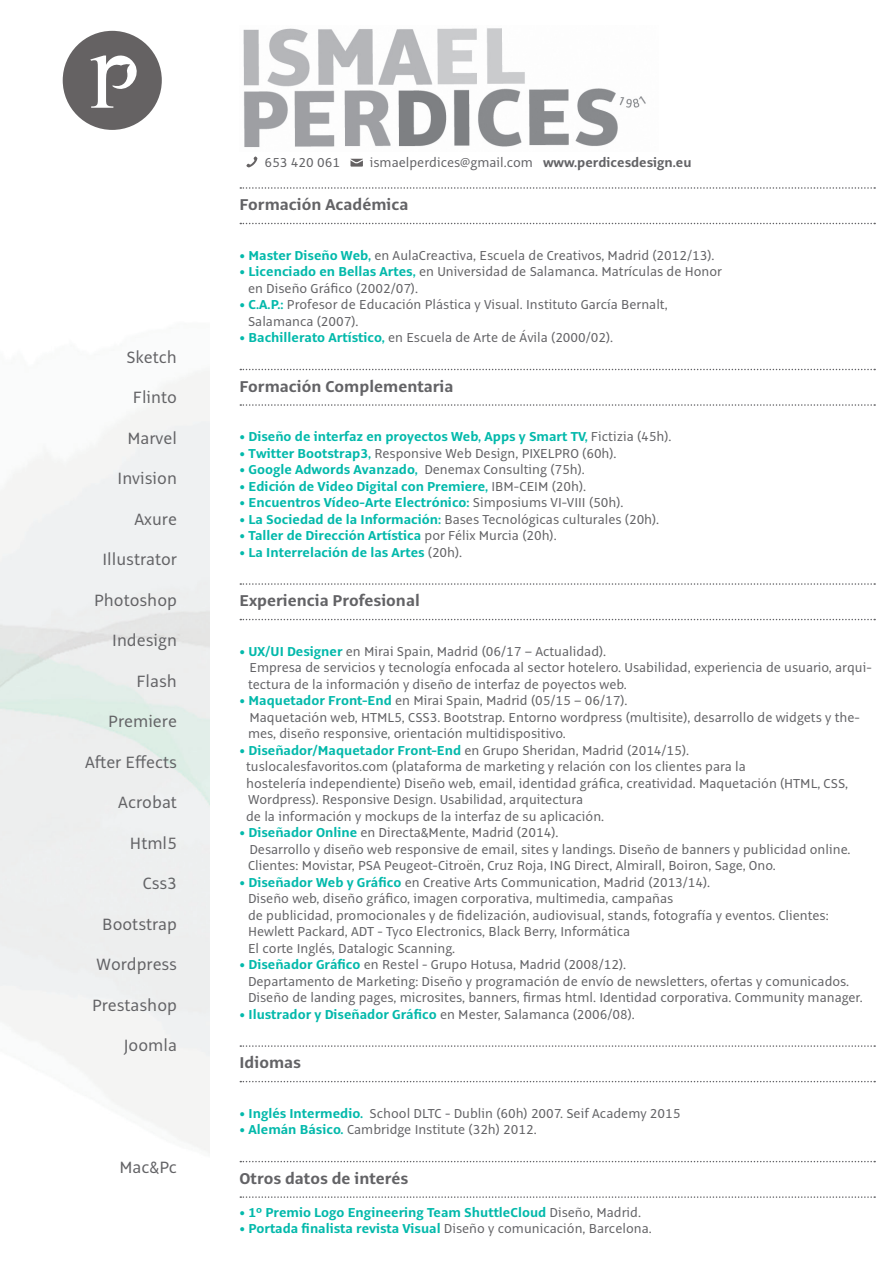
<style>
.page{position:relative;width:893px;height:1263px;background:#fff}
.page>*{position:absolute;margin:0;border:0;box-sizing:border-box;transform-origin:0 0}
.t1{font:18px "Alto Pro";color:#636366}
.t2{font:700 17.25px "Alto Pro";color:#636366}
.t3{font:14.25px/16.5px "Alto Pro";color:#636366}
.t4{font:700 14.25px "Alto Pro";color:#03b9ab}
.s1{font-weight:700}
.s2{font-weight:700;color:#03b9ab}
.s3{font-weight:400;color:#636366}
</style>
<div class="page">
<img style="left:243px;top:28px;width:403px;height:119px">
<svg style="left:240px;top:187px;width:635px;height:2px"></svg>
<svg style="left:240px;top:223px;width:635px;height:1px"></svg>
<svg style="left:240px;top:369px;width:635px;height:1px"></svg>
<svg style="left:240px;top:404px;width:635px;height:2px"></svg>
<svg style="left:240px;top:583px;width:635px;height:2px"></svg>
<svg style="left:240px;top:619px;width:635px;height:1px"></svg>
<svg style="left:240px;top:1045px;width:635px;height:2px"></svg>
<svg style="left:240px;top:1081px;width:635px;height:1px"></svg>
<svg style="left:240px;top:1161px;width:635px;height:1px"></svg>
<svg style="left:240px;top:1196px;width:635px;height:2px"></svg>
<div style="left:63px;top:31px;width:99px;height:99px;background:#656263;border-radius:50%"></div>
<svg style="left:90px;top:55px;width:47px;height:53px"></svg>
<svg style="left:350px;top:158px;width:13px;height:9px"></svg>
<svg style="left:246px;top:157px;width:11px;height:11px"></svg>
<p class="t1" style="left:127px;top:346px;width:52px">Sketch</p>
<p class="t1" style="left:133px;top:386px;width:46px">Flinto</p>
<p class="t1" style="left:127px;top:427px;width:51px">Marvel</p>
<p class="t1" style="left:118px;top:467px;width:61px">Invision</p>
<p class="t1" style="left:134px;top:508px;width:44px">Axure</p>
<p class="t1" style="left:102px;top:548px;width:76px">Illustrator</p>
<p class="t1" style="left:94px;top:589px;width:84px">Photoshop</p>
<p class="t1" style="left:112px;top:629px;width:66px">Indesign</p>
<p class="t1" style="left:136px;top:670px;width:42px">Flash</p>
<p class="t1" style="left:108px;top:710px;width:70px">Premiere</p>
<p class="t1" style="left:85px;top:751px;width:93px">After Effects</p>
<p class="t1" style="left:118px;top:791px;width:60px">Acrobat</p>
<p class="t1" style="left:130px;top:832px;width:48px">Html5</p>
<p class="t1" style="left:143px;top:872px;width:36px">Css3</p>
<p class="t1" style="left:102px;top:913px;width:76px">Bootstrap</p>
<p class="t1" style="left:97px;top:953px;width:82px">Wordpress</p>
<p class="t1" style="left:92px;top:994px;width:86px">Prestashop</p>
<p class="t1" style="left:124px;top:1034px;width:55px">Joomla</p>
<p class="t1" style="left:119px;top:1156px;width:59px">Mac&amp;Pc</p>
<p class="t3" style="left:265px;top:154px;width:77px">653 420 061</p>
<p class="t3" style="left:370px;top:154px;width:323px">ismaelperdices@gmail.com <span class="s1">www.perdicesdesign.eu</span></p>
<p class="t2" style="left:240px;top:194px;width:170px">Formación Académica</p>
<p class="t3" style="left:240px;top:247px;width:476px"><span class="s2">• Master Diseño Web,</span> en AulaCreactiva, Escuela de Creativos, Madrid (2012/13).</p>
<p class="t3" style="left:248px;top:263px;width:475px;text-indent:-9px"><span class="s2">• Licenciado en Bellas Artes,</span> en Universidad de Salamanca. Matrículas de Honor en Diseño Gráfico (2002/07).</p>
<p class="t3" style="left:248px;top:296px;width:421px;text-indent:-9px"><span class="s2">• C.A.P.:</span> Profesor de Educación Plástica y Visual. Instituto García Bernalt,<br>Salamanca (2007).</p>
<p class="t3" style="left:240px;top:329px;width:375px"><span class="s2">• Bachillerato Artístico,</span> en Escuela de Arte de Ávila (2000/02).</p>
<p class="t2" style="left:240px;top:375px;width:215px">Formación Complementaria</p>
<p class="t4" style="left:240px;top:428px;width:434px">• Diseño de interfaz en proyectos Web, Apps y Smart TV, <span class="s3">Fictizia (45h).</span></p>
<p class="t3" style="left:240px;top:445px;width:379px"><span class="s2">• Twitter Bootstrap3,</span> Responsive Web Design, PIXELPRO (60h).</p>
<p class="t4" style="left:240px;top:461px;width:347px">• Google Adwords Avanzado, <span class="s3">Denemax Consulting (75h).</span></p>
<p class="t4" style="left:240px;top:477px;width:348px">• Edición de Video Digital con Premiere, <span class="s3">IBM-CEIM (20h).</span></p>
<p class="t4" style="left:240px;top:494px;width:385px">• Encuentros Vídeo-Arte Electrónico: <span class="s3">Simposiums VI-VIII (50h).</span></p>
<p class="t3" style="left:240px;top:511px;width:421px"><span class="s2">• La Sociedad de la Información:</span> Bases Tecnológicas culturales (20h).</p>
<p class="t4" style="left:240px;top:527px;width:319px">• Taller de Dirección Artística <span class="s3">por Félix Murcia (20h).</span></p>
<p class="t4" style="left:240px;top:543px;width:224px">• La Interrelación de las Artes <span class="s3">(20h).</span></p>
<p class="t2" style="left:240px;top:590px;width:182px">Experiencia Profesional</p>
<p class="t3" style="left:248px;top:643px;width:625px;text-indent:-9px"><span class="s2">• UX/UI Designer</span> en Mirai Spain, Madrid (06/17 – Actualidad).<br>Empresa de servicios y tecnología enfocada al sector hotelero. Usabilidad, experiencia de usuario, arqui&shy;tectura de la información y diseño de interfaz de poyectos web.</p>
<p class="t3" style="left:248px;top:692px;width:613px;text-indent:-9px"><span class="s2">• Maquetador Front-End</span> en Mirai Spain, Madrid (05/15 – 06/17).<br>Maquetación web, HTML5, CSS3. Bootstrap. Entorno wordpress (multisite), desarrollo de widgets y the&shy;mes, diseño responsive, orientación multidispositivo.</p>
<p class="t3" style="left:246px;top:742px;width:603px;text-indent:-7px"><span class="s2">• Diseñador/Maquetador Front-End</span> en Grupo Sheridan, Madrid (2014/15).<br>tuslocalesfavoritos.com (plataforma de marketing y relación con los clientes para la<br>hostelería independiente) Diseño web, email, identidad gráfica, creatividad. Maquetación (HTML, CSS, Wordpress). Responsive Design. Usabilidad, arquitectura<br>de la información y mockups de la interfaz de su aplicación.</p>
<p class="t3" style="left:248px;top:824px;width:604px;text-indent:-9px"><span class="s2">• Diseñador Online</span> en Directa&amp;Mente, Madrid (2014).<br>Desarrollo y diseño web responsive de email, sites y landings. Diseño de banners y publicidad online.<br>Clientes: Movistar, PSA Peugeot-Citroën, Cruz Roja, ING Direct, Almirall, Boiron, Sage, Ono.</p>
<p class="t3" style="left:248px;top:874px;width:582px;text-indent:-9px"><span class="s2">• Diseñador Web y Gráfico</span> en Creative Arts Communication, Madrid (2013/14).<br>Diseño web, diseño gráfico, imagen corporativa, multimedia, campañas<br>de publicidad, promocionales y de fidelización, audiovisual, stands, fotografía y eventos. Clientes:<br>Hewlett Packard, ADT - Tyco Electronics, Black Berry, Informática<br>El corte Inglés, Datalogic Scanning.</p>
<p class="t3" style="left:248px;top:956px;width:616px;text-indent:-9px"><span class="s2">• Diseñador Gráfico</span> en Restel - Grupo Hotusa, Madrid (2008/12).<br>Departamento de Marketing: Diseño y programación de envío de newsletters, ofertas y comunicados.<br>Diseño de landing pages, microsites, banners, firmas html. Identidad corporativa. Community manager.</p>
<p class="t4" style="left:240px;top:1005px;width:397px">• Ilustrador y Diseñador Gráfico <span class="s3">en Mester, Salamanca (2006/08).</span></p>
<p class="t2" style="left:240px;top:1052px;width:63px">Idiomas</p>
<p class="t3" style="left:240px;top:1105px;width:443px"><span class="s2">• Inglés Intermedio.</span> School DLTC - Dublin (60h) 2007. Seif Academy 2015</p>
<p class="t3" style="left:240px;top:1121px;width:299px"><span class="s2">• Alemán Básico.</span> Cambridge Institute (32h) 2012.</p>
<p class="t2" style="left:240px;top:1167px;width:170px">Otros datos de interés</p>
<p class="t4" style="left:240px;top:1203px;width:403px">• 1º Premio Logo Engineering Team ShuttleCloud <span class="s3">Diseño, Madrid.</span></p>
<p class="t4" style="left:240px;top:1220px;width:414px">• Portada finalista revista Visual <span class="s3">Diseño y comunicación, Barcelona.</span></p>
</div>
